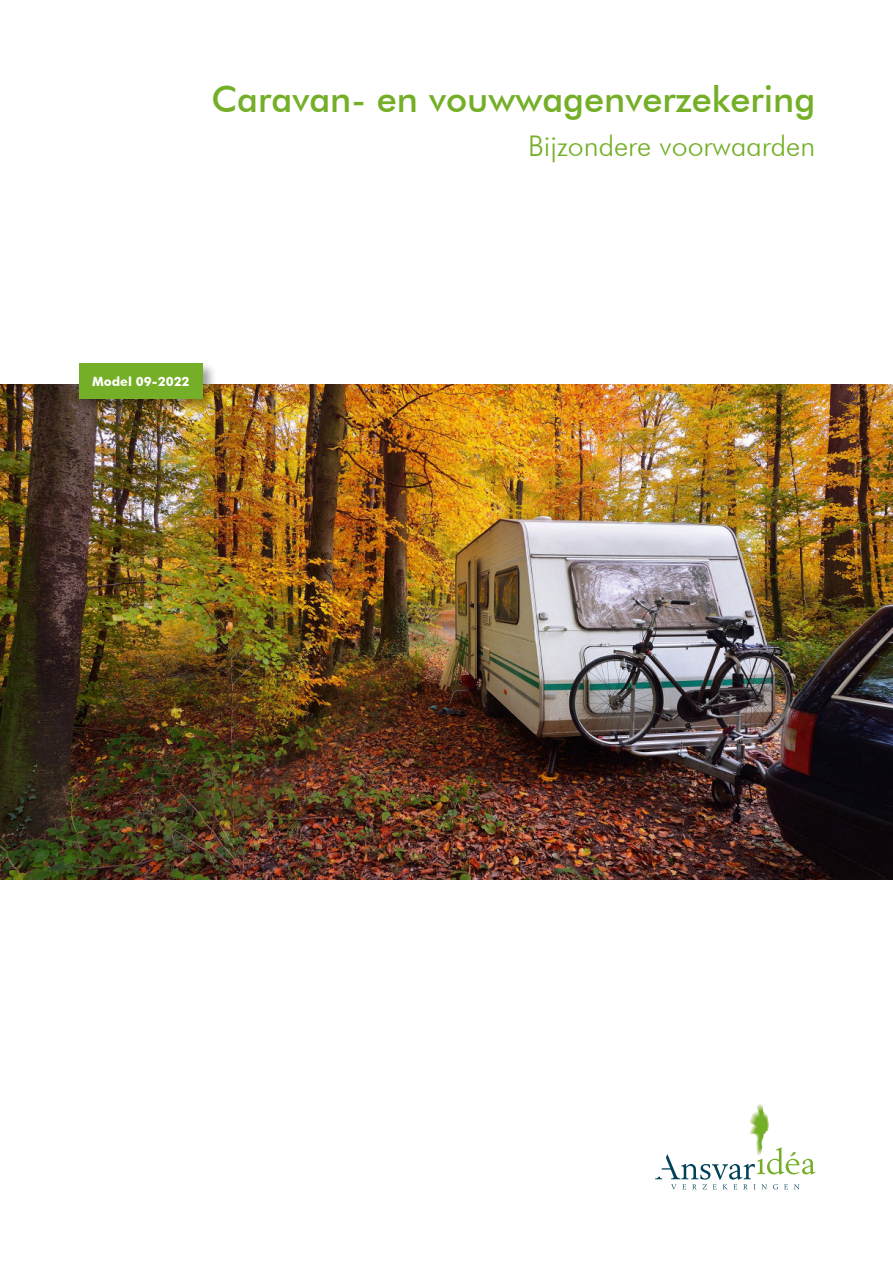
<style>
.page{position:relative;width:893px;height:1263px;background:#fff}
.page>*{position:absolute;margin:0;border:0;box-sizing:border-box;transform-origin:0 0}
.t1{font:500 36px "Futura BT";color:#74af27}
.t2{font:300 28.5px "Futura BT";color:#74af27}
.t3{font:700 12.75px "Futura BT";color:#fff}
</style>
<div class="page">
<img style="left:0;top:384px;width:893px;height:495px">
<svg style="left:655px;top:1111px;width:160px;height:78px"></svg>
<img style="left:749px;top:1104px;width:12px;height:51px">
<div style="left:76px;top:362px;width:141px;height:52px;background:#000;opacity:.38"></div>
<div style="left:79px;top:364px;width:124px;height:35px;background:#74af27"></div>
<p class="t1" style="left:211px;top:85px;width:605px">Caravan- en vouwwagenverzekering</p>
<p class="t2" style="left:528px;top:134px;width:289px">Bijzondere voorwaarden</p>
<p class="t3" style="left:92px;top:377px;width:99px">Model 09-2022</p>
</div>
